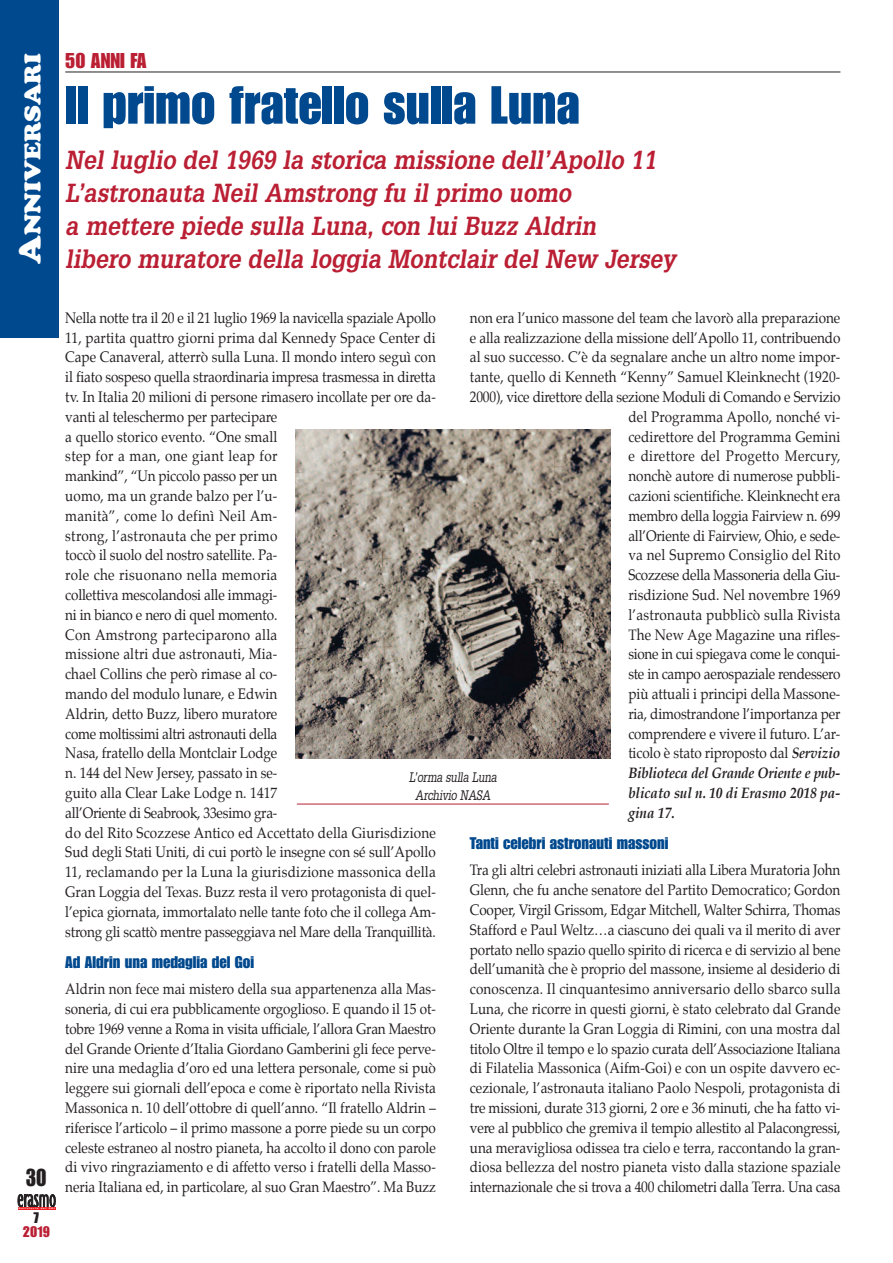
<style>
.page{position:relative;width:893px;height:1263px;background:#fff}
.page>*{position:absolute;margin:0;border:0;box-sizing:border-box;transform-origin:0 0}
.t1{font:52.5px "Impact";color:#01498e}
.t2{font:italic 700 25.5px/33px "Glypha";color:#ba1f33;scale:.9 1}
.t3{font:24px "Impact";color:#231f20;scale:.9 1}
.t4{font:22.5px "Cooper Black Std";color:#fff;scale:1.1 1}
.t5{font:21px "Impact";color:#ba1f33}
.t6{font:16.5px "Impact";color:#01498e}
.t7{font:15px/19.8px "Palatino";color:#231f20;text-align:justify;scale:.9 1}
.t8{font:15px "Palatino";letter-spacing:-.02em;color:#231f20;scale:.9 1}
.t9{font:15px "Palatino";letter-spacing:.02em;color:#231f20;scale:.9 1}
.t10{font:italic 700 15px "Palatino";letter-spacing:-.02em;color:#231f20;scale:.9 1}
.t11{font:15px "Palatino";letter-spacing:.025em;color:#231f20;scale:.9 1}
.t12{font:italic 700 15px "Palatino";color:#231f20;scale:.9 1}
.t13{font:15px "Impact";color:#ba1f33}
.t14{font:15px "Impact";color:#231f20}
.t15{font:italic 13.5px/18px "Glypha";letter-spacing:-.015em;color:#231f20;text-align:center;scale:.8 1}
.t16{font:700 2.1px "Officina Sans";letter-spacing:.2em;color:#fff;scale:1.53 1}
.s1{font-size:30px}
.s2{font-weight:700;font-style:italic}
</style>
<div class="page">
<hr style="left:65px;top:72px;width:775px;height:1px;background:#231f20">
<div style="left:0;top:0;width:59px;height:338px;background:#01498e"></div>
<svg style="left:18px;top:1194px;width:38px;height:13px"></svg>
<hr style="left:18px;top:1207px;width:38px;height:2px;background:#ee1d23">
<img style="left:295px;top:429px;width:315px;height:330px">
<hr style="left:297px;top:804px;width:312px;height:1px;background:#ba1f33">
<h3 class="t4" style="left:25px;top:264px;width:193px;rotate:-90deg"><span class="s1">A</span>NNIVERSARI</h3>
<h3 class="t5" style="left:65px;top:53px;width:83px">50 ANNI FA</h3>
<h1 class="t1" style="left:65px;top:86px;width:516px">Il primo fratello sulla Luna</h1>
<h2 class="t2" style="left:65px;top:144px;width:680px">Nel luglio del 1969 la storica missione dell’Apollo 11<br>L’astronauta Neil Amstrong fu il primo uomo<br>a mettere piede sulla Luna, con lui Buzz Aldrin<br>libero muratore della loggia Montclair del New Jersey</h2>
<h3 class="t3" style="left:26px;top:1169px;width:25px">30</h3>
<p class="t16" style="left:19px;top:1207px;width:25px">Notiziario del GOI</p>
<p class="t14" style="left:34px;top:1212px;width:7px">7</p>
<p class="t13" style="left:23px;top:1226px;width:29px">2019</p>
<p class="t7" style="left:470px;top:309px;width:413px">non era l’unico massone del team che lavorò alla preparazione</p>
<p class="t7" style="left:470px;top:328px;width:413px">e alla realizzazione della missione dell’Apollo 11, contribuendo</p>
<p class="t7" style="left:470px;top:348px;width:413px">al suo successo. C’è da segnalare anche un altro nome impor-</p>
<p class="t7" style="left:470px;top:368px;width:413px">tante, quello di Kenneth “Kenny” Samuel Kleinknecht (1920-</p>
<p class="t8" style="left:470px;top:390px;width:413px">2000), vice direttore della sezione Moduli di Comando e Servizio</p>
<p class="t7" style="left:628px;top:408px;width:237px">del Programma Apollo, nonché vi-</p>
<p class="t7" style="left:628px;top:427px;width:237px">cedirettore del Programma Gemini</p>
<p class="t11" style="left:628px;top:449px;width:237px">e direttore del Progetto Mercury,</p>
<p class="t7" style="left:628px;top:467px;width:237px">nonchè autore di numerose pubbli-</p>
<p class="t7" style="left:628px;top:487px;width:237px">cazioni scientifiche. Kleinknecht era</p>
<p class="t7" style="left:628px;top:507px;width:237px">membro della loggia Fairview n. 699</p>
<p class="t7" style="left:628px;top:527px;width:237px">all’Oriente di Fairview, Ohio, e sede-</p>
<p class="t9" style="left:628px;top:548px;width:237px">va nel Supremo Consiglio del Rito</p>
<p class="t8" style="left:628px;top:568px;width:237px">Scozzese della Massoneria della Giu-</p>
<p class="t7" style="left:628px;top:586px;width:237px">risdizione Sud. Nel novembre 1969</p>
<p class="t9" style="left:628px;top:607px;width:237px">l’astronauta pubblicò sulla Rivista</p>
<p class="t7" style="left:628px;top:626px;width:237px">The New Age Magazine una rifles-</p>
<p class="t8" style="left:628px;top:647px;width:237px">sione in cui spiegava come le conqui-</p>
<p class="t8" style="left:628px;top:667px;width:237px">ste in campo aerospaziale rendessero</p>
<p class="t7" style="left:628px;top:685px;width:237px">più attuali i principi della Massone-</p>
<p class="t7" style="left:628px;top:705px;width:237px">ria, dimostrandone l’importanza per</p>
<p class="t7" style="left:628px;top:725px;width:237px">comprendere e vivere il futuro. L’ar-</p>
<p class="t7" style="left:628px;top:744px;width:237px">ticolo è stato riproposto dal <span class="s2">Servizio</span></p>
<p class="t10" style="left:628px;top:766px;width:237px">Biblioteca del Grande Oriente e pub-</p>
<p class="t12" style="left:628px;top:786px;width:237px">blicato sul n. 10 di Erasmo 2018 pa-</p>
<p class="t10" style="left:628px;top:805px;width:53px">gina 17.</p>
<p class="t6" style="left:470px;top:837px;width:200px">Tanti celebri astronauti massoni</p>
<p class="t7" style="left:470px;top:861px;width:413px">Tra gli altri celebri astronauti iniziati alla Libera Muratoria John Glenn, che fu anche senatore del Partito Democratico; Gordon Cooper, Virgil Grissom, Edgar Mitchell, Walter Schirra, Thomas Stafford e Paul Weltz…a ciascuno dei quali va il merito di aver portato nello spazio quello spirito di ricerca e di servizio al bene dell’umanità che è proprio del massone, insieme al desiderio di conoscenza. Il cinquantesimo anniversario dello sbarco sulla Luna, che ricorre in questi giorni, è stato celebrato dal Grande Oriente durante la Gran Loggia di Rimini, con una mostra dal titolo Oltre il tempo e lo spazio curata dell’Associazione Italiana di Filatelia Massonica (Aifm-Goi) e con un ospite davvero ec&shy;cezionale, l’astronauta italiano Paolo Nespoli, protagonista di tre missioni, durate 313 giorni, 2 ore e 36 minuti, che ha fatto vi&shy;vere al pubblico che gremiva il tempio allestito al Palacongressi, una meravigliosa odissea tra cielo e terra, raccontando la gran&shy;diosa bellezza del nostro pianeta visto dalla stazione spaziale internazionale che si trova a 400 chilometri dalla Terra. Una casa</p>
<p class="t7" style="left:65px;top:309px;width:413px;text-align:left">Nella notte tra il 20 e il 21 luglio 1969 la navicella spaziale Apollo 11, partita quattro giorni prima dal Kennedy Space Center di Cape Canaveral, atterrò sulla Luna. Il mondo intero seguì con il fiato sospeso quella straordinaria impresa trasmessa in diretta tv. In Italia 20 milioni di persone rimasero incollate per ore da&shy;vanti al teleschermo per partecipare<br>a quello storico evento. “One small<br>step for a man, one giant leap for<br>mankind”, “Un piccolo passo per un<br>uomo, ma un grande balzo per l’u-<br>manità”, come lo definì Neil Am-<br>strong, l’astronauta che per primo<br>toccò il suolo del nostro satellite. Pa-<br>role che risuonano nella memoria<br>collettiva mescolandosi alle immagi-<br>ni in bianco e nero di quel momento.<br>Con Amstrong parteciparono alla<br>missione altri due astronauti, Mia-<br>chael Collins che però rimase al co-<br>mando del modulo lunare, e Edwin<br>Aldrin, detto Buzz, libero muratore<br>come moltissimi altri astronauti della<br>Nasa, fratello della Montclair Lodge<br>n. 144 del New Jersey, passato in se-<br>guito alla Clear Lake Lodge n. 1417<br>all’Oriente di Seabrook, 33esimo gra-<br>do del Rito Scozzese Antico ed Accettato della Giurisdizione Sud degli Stati Uniti, di cui portò le insegne con sé sull’Apollo 11, reclamando per la Luna la giurisdizione massonica della Gran Loggia del Texas. Buzz resta il vero protagonista di quel&shy;l’epica giornata, immortalato nelle tante foto che il collega Am&shy;strong gli scattò mentre passeggiava nel Mare della Tranquillità.</p>
<p class="t6" style="left:65px;top:956px;width:190px">Ad Aldrin una medaglia del Goi</p>
<p class="t7" style="left:65px;top:980px;width:413px">Aldrin non fece mai mistero della sua appartenenza alla Mas&shy;soneria, di cui era pubblicamente orgoglioso. E quando il 15 ot&shy;tobre 1969 venne a Roma in visita ufficiale, l’allora Gran Maestro del Grande Oriente d’Italia Giordano Gamberini gli fece perve&shy;nire una medaglia d’oro ed una lettera personale, come si può leggere sui giornali dell’epoca e come è riportato nella Rivista Massonica n. 10 dell’ottobre di quell’anno. “Il fratello Aldrin – riferisce l’articolo – il primo massone a porre piede su un corpo celeste estraneo al nostro pianeta, ha accolto il dono con parole di vivo ringraziamento e di affetto verso i fratelli della Masso&shy;neria Italiana ed, in particolare, al suo Gran Maestro”. Ma Buzz</p>
<p class="t15" style="left:409px;top:768px;width:112px">L’orma sulla Luna<br>Archivio NASA</p>
</div>
